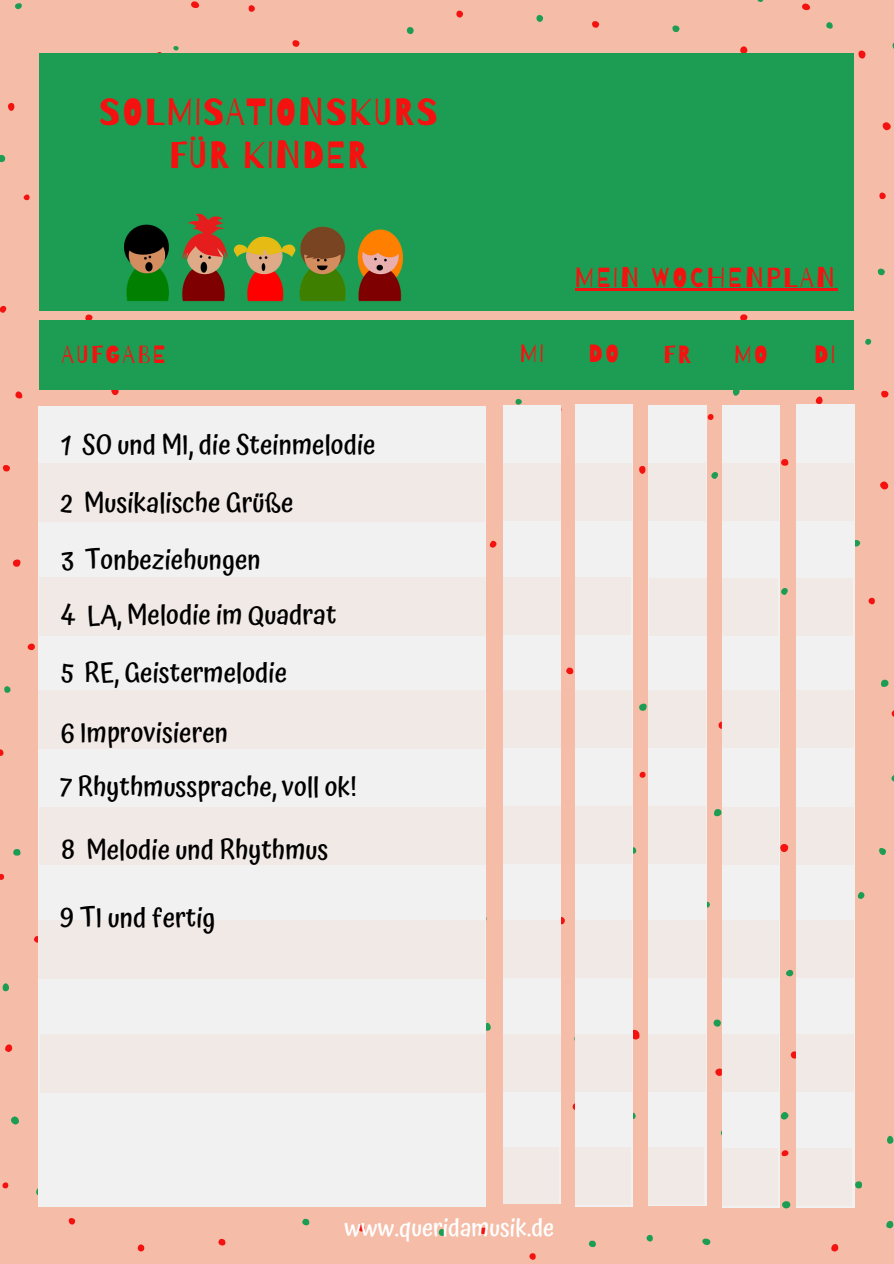
<style>
.page{position:relative;width:894px;height:1264px;background:#fff}
.page>*{position:absolute;margin:0;border:0;box-sizing:border-box;transform-origin:0 0}
.t1{font:37.8px/42.6px "Barriecito";letter-spacing:.05em;color:#f41210;text-align:center}
.t2{font:27.3px "Barriecito";letter-spacing:.1em;color:#f41210}
.t3{font:500 27px/57.3px "Atma";color:#000}
.t4{font:24.9px "Barrio";letter-spacing:.1em;color:#f41210}
.t5{font:500 24px "Atma";color:#fff}
</style>
<div class="page">
<div style="left:0;top:0;width:893px;height:1263px;background:#f5bda8"></div>
<svg style="left:292px;top:40px;width:7px;height:7px"></svg>
<svg style="left:85px;top:314px;width:8px;height:6px"></svg>
<svg style="left:191px;top:1px;width:9px;height:7px"></svg>
<svg style="left:24px;top:194px;width:6px;height:7px"></svg>
<svg style="left:111px;top:389px;width:8px;height:6px"></svg>
<svg style="left:15px;top:391px;width:8px;height:8px"></svg>
<svg style="left:740px;top:314px;width:8px;height:6px"></svg>
<svg style="left:456px;top:10px;width:7px;height:8px"></svg>
<svg style="left:592px;top:21px;width:7px;height:7px"></svg>
<svg style="left:858px;top:50px;width:7px;height:9px"></svg>
<svg style="left:248px;top:5px;width:7px;height:7px"></svg>
<svg style="left:802px;top:3px;width:8px;height:8px"></svg>
<svg style="left:882px;top:122px;width:9px;height:8px"></svg>
<svg style="left:0;top:306px;width:7px;height:7px"></svg>
<svg style="left:8px;top:103px;width:7px;height:8px"></svg>
<svg style="left:740px;top:46px;width:7px;height:7px"></svg>
<svg style="left:879px;top:192px;width:7px;height:7px"></svg>
<svg style="left:881px;top:390px;width:7px;height:7px"></svg>
<svg style="left:3px;top:465px;width:7px;height:6px"></svg>
<svg style="left:13px;top:559px;width:8px;height:8px"></svg>
<svg style="left:639px;top:466px;width:7px;height:8px"></svg>
<svg style="left:715px;top:1068px;width:6px;height:8px"></svg>
<svg style="left:137px;top:1244px;width:7px;height:8px"></svg>
<svg style="left:572px;top:1103px;width:3px;height:7px"></svg>
<svg style="left:790px;top:1051px;width:5px;height:7px"></svg>
<svg style="left:718px;top:721px;width:3px;height:8px"></svg>
<svg style="left:831px;top:1244px;width:7px;height:7px"></svg>
<svg style="left:0;top:874px;width:5px;height:5px"></svg>
<svg style="left:632px;top:1027px;width:8px;height:15px"></svg>
<svg style="left:779px;top:842px;width:9px;height:12px"></svg>
<svg style="left:779px;top:1149px;width:10px;height:9px"></svg>
<svg style="left:479px;top:1227px;width:9px;height:7px"></svg>
<svg style="left:358px;top:1224px;width:7px;height:7px"></svg>
<svg style="left:218px;top:1238px;width:7px;height:8px"></svg>
<svg style="left:0;top:749px;width:3px;height:7px"></svg>
<svg style="left:566px;top:667px;width:7px;height:8px"></svg>
<svg style="left:34px;top:936px;width:5px;height:8px"></svg>
<svg style="left:529px;top:1253px;width:6px;height:6px"></svg>
<svg style="left:5px;top:1044px;width:7px;height:7px"></svg>
<svg style="left:69px;top:1218px;width:6px;height:6px"></svg>
<svg style="left:2px;top:1182px;width:7px;height:6px"></svg>
<svg style="left:489px;top:540px;width:7px;height:8px"></svg>
<svg style="left:639px;top:771px;width:7px;height:6px"></svg>
<svg style="left:27px;top:643px;width:8px;height:8px"></svg>
<svg style="left:707px;top:414px;width:7px;height:6px"></svg>
<svg style="left:868px;top:597px;width:6px;height:7px"></svg>
<svg style="left:880px;top:481px;width:9px;height:9px"></svg>
<svg style="left:815px;top:396px;width:7px;height:8px"></svg>
<svg style="left:781px;top:459px;width:7px;height:7px"></svg>
<svg style="left:560px;top:915px;width:5px;height:11px"></svg>
<svg style="left:782px;top:1201px;width:9px;height:7px"></svg>
<svg style="left:632px;top:1112px;width:3px;height:7px"></svg>
<svg style="left:588px;top:1240px;width:7px;height:8px"></svg>
<svg style="left:854px;top:1181px;width:7px;height:7px"></svg>
<svg style="left:786px;top:969px;width:8px;height:8px"></svg>
<svg style="left:702px;top:1238px;width:9px;height:8px"></svg>
<svg style="left:779px;top:1111px;width:9px;height:9px"></svg>
<svg style="left:886px;top:1220px;width:7px;height:8px"></svg>
<svg style="left:879px;top:848px;width:6px;height:7px"></svg>
<svg style="left:714px;top:809px;width:7px;height:8px"></svg>
<svg style="left:2px;top:983px;width:7px;height:8px"></svg>
<svg style="left:438px;top:1229px;width:7px;height:7px"></svg>
<svg style="left:302px;top:1218px;width:7px;height:8px"></svg>
<svg style="left:36px;top:1187px;width:3px;height:10px"></svg>
<svg style="left:632px;top:847px;width:4px;height:8px"></svg>
<svg style="left:646px;top:1235px;width:6px;height:6px"></svg>
<svg style="left:11px;top:1116px;width:8px;height:8px"></svg>
<svg style="left:706px;top:900px;width:4px;height:7px"></svg>
<svg style="left:485px;top:1022px;width:6px;height:9px"></svg>
<svg style="left:485px;top:914px;width:2px;height:8px"></svg>
<svg style="left:857px;top:892px;width:7px;height:7px"></svg>
<svg style="left:887px;top:1135px;width:6px;height:9px"></svg>
<svg style="left:13px;top:849px;width:8px;height:7px"></svg>
<svg style="left:713px;top:1019px;width:8px;height:8px"></svg>
<svg style="left:881px;top:679px;width:7px;height:8px"></svg>
<svg style="left:173px;top:46px;width:5px;height:5px"></svg>
<svg style="left:407px;top:27px;width:7px;height:7px"></svg>
<svg style="left:0;top:155px;width:6px;height:7px"></svg>
<svg style="left:865px;top:339px;width:6px;height:6px"></svg>
<svg style="left:15px;top:3px;width:7px;height:7px"></svg>
<svg style="left:536px;top:15px;width:7px;height:7px"></svg>
<svg style="left:672px;top:25px;width:7px;height:7px"></svg>
<svg style="left:877px;top:268px;width:7px;height:7px"></svg>
<svg style="left:515px;top:398px;width:7px;height:7px"></svg>
<svg style="left:732px;top:389px;width:8px;height:7px"></svg>
<svg style="left:711px;top:472px;width:7px;height:7px"></svg>
<svg style="left:826px;top:22px;width:6px;height:7px"></svg>
<svg style="left:639px;top:703px;width:8px;height:8px"></svg>
<svg style="left:853px;top:538px;width:8px;height:9px"></svg>
<svg style="left:781px;top:588px;width:7px;height:7px"></svg>
<svg style="left:4px;top:686px;width:7px;height:6px"></svg>
<div style="left:575px;top:405px;width:57px;height:801px;background:#f1f1f1"></div>
<div style="left:648px;top:405px;width:58px;height:800px;background:#f1f1f1"></div>
<div style="left:722px;top:405px;width:57px;height:802px;background:#f1f1f1"></div>
<div style="left:796px;top:404px;width:57px;height:803px;background:#f1f1f1"></div>
<div style="left:39px;top:53px;width:814px;height:257px;background:#1c9d53"></div>
<hr style="left:574px;top:288px;width:263px;height:3px;background:#f41210">
<div style="left:39px;top:406px;width:446px;height:801px;background:#f1f1f1"></div>
<div style="left:503px;top:405px;width:57px;height:798px;background:#f1f1f1"></div>
<div style="left:39px;top:320px;width:814px;height:69px;background:#1c9d53"></div>
<div style="left:39px;top:463px;width:446px;height:58px;background:#f1e9e6"></div>
<div style="left:503px;top:463px;width:57px;height:58px;background:#f1e9e6"></div>
<div style="left:574px;top:463px;width:58px;height:58px;background:#f1e9e6"></div>
<div style="left:647px;top:463px;width:58px;height:58px;background:#f1e9e6"></div>
<div style="left:721px;top:463px;width:58px;height:57px;background:#f1e9e6"></div>
<div style="left:795px;top:463px;width:58px;height:57px;background:#f1e9e6"></div>
<div style="left:501px;top:577px;width:58px;height:58px;background:#f1e9e6"></div>
<div style="left:573px;top:577px;width:57px;height:58px;background:#f1e9e6"></div>
<div style="left:648px;top:578px;width:58px;height:58px;background:#f1e9e6"></div>
<div style="left:720px;top:578px;width:57px;height:57px;background:#f1e9e6"></div>
<div style="left:794px;top:578px;width:58px;height:57px;background:#f1e9e6"></div>
<div style="left:39px;top:577px;width:446px;height:58px;background:#f1e9e6"></div>
<div style="left:39px;top:691px;width:446px;height:57px;background:#f1e9e6"></div>
<div style="left:503px;top:690px;width:57px;height:57px;background:#f1e9e6"></div>
<div style="left:574px;top:690px;width:58px;height:57px;background:#f1e9e6"></div>
<div style="left:647px;top:690px;width:58px;height:57px;background:#f1e9e6"></div>
<div style="left:721px;top:690px;width:58px;height:58px;background:#f1e9e6"></div>
<div style="left:795px;top:690px;width:58px;height:58px;background:#f1e9e6"></div>
<div style="left:39px;top:807px;width:446px;height:57px;background:#f1e9e6"></div>
<div style="left:503px;top:806px;width:57px;height:57px;background:#f1e9e6"></div>
<div style="left:574px;top:806px;width:58px;height:57px;background:#f1e9e6"></div>
<div style="left:647px;top:806px;width:58px;height:57px;background:#f1e9e6"></div>
<div style="left:721px;top:807px;width:58px;height:57px;background:#f1e9e6"></div>
<div style="left:795px;top:807px;width:58px;height:57px;background:#f1e9e6"></div>
<div style="left:39px;top:920px;width:446px;height:58px;background:#f1e9e6"></div>
<div style="left:503px;top:920px;width:57px;height:57px;background:#f1e9e6"></div>
<div style="left:574px;top:920px;width:58px;height:57px;background:#f1e9e6"></div>
<div style="left:647px;top:920px;width:58px;height:57px;background:#f1e9e6"></div>
<div style="left:721px;top:920px;width:58px;height:57px;background:#f1e9e6"></div>
<div style="left:795px;top:920px;width:58px;height:57px;background:#f1e9e6"></div>
<div style="left:40px;top:1034px;width:446px;height:58px;background:#f1e9e6"></div>
<div style="left:503px;top:1034px;width:57px;height:57px;background:#f1e9e6"></div>
<div style="left:574px;top:1034px;width:58px;height:57px;background:#f1e9e6"></div>
<div style="left:647px;top:1034px;width:58px;height:57px;background:#f1e9e6"></div>
<div style="left:721px;top:1034px;width:58px;height:57px;background:#f1e9e6"></div>
<div style="left:795px;top:1034px;width:58px;height:57px;background:#f1e9e6"></div>
<div style="left:501px;top:1147px;width:57px;height:57px;background:#f1e9e6"></div>
<div style="left:573px;top:1147px;width:57px;height:57px;background:#f1e9e6"></div>
<div style="left:646px;top:1147px;width:57px;height:57px;background:#f1e9e6"></div>
<div style="left:719px;top:1148px;width:58px;height:57px;background:#f1e9e6"></div>
<div style="left:794px;top:1148px;width:57px;height:57px;background:#f1e9e6"></div>
<img style="left:124px;top:213px;width:278px;height:98px">
<h1 class="t1" style="left:99px;top:90px;width:340px">SOLMISATIONSKURS<br>FÜR KINDER</h1>
<p class="t2" style="left:574px;top:260px;width:261px">MEIN WOCHENPLAN</p>
<p class="t4" style="left:61px;top:341px;width:106px">AUFGABE</p>
<p class="t4" style="left:519px;top:340px;width:25px">MI</p>
<p class="t4" style="left:588px;top:340px;width:32px">DO</p>
<p class="t4" style="left:663px;top:341px;width:29px">FR</p>
<p class="t4" style="left:734px;top:341px;width:35px">MO</p>
<p class="t4" style="left:814px;top:341px;width:22px">DI</p>
<p class="t3" style="left:61px;top:416px;width:316px">1 SO und MI, die Steinmelodie<br>2 Musikalische Grüße<br>3 Tonbeziehungen</p>
<p class="t3" style="left:61px;top:585px;width:277px;line-height:58.8px">4 LA, Melodie im Quadrat<br>5 RE, Geistermelodie</p>
<p class="t3" style="left:61px;top:704px;width:169px">6 Improvisieren</p>
<p class="t3" style="left:61px;top:757px;width:297px">7 Rhythmussprache, voll ok!</p>
<p class="t3" style="left:61px;top:820px;width:268px">8 Melodie und Rhythmus</p>
<p class="t3" style="left:60px;top:889px;width:157px">9 TI und fertig</p>
<p class="t5" style="left:344px;top:1213px;width:211px">www.queridamusik.de</p>
</div>
